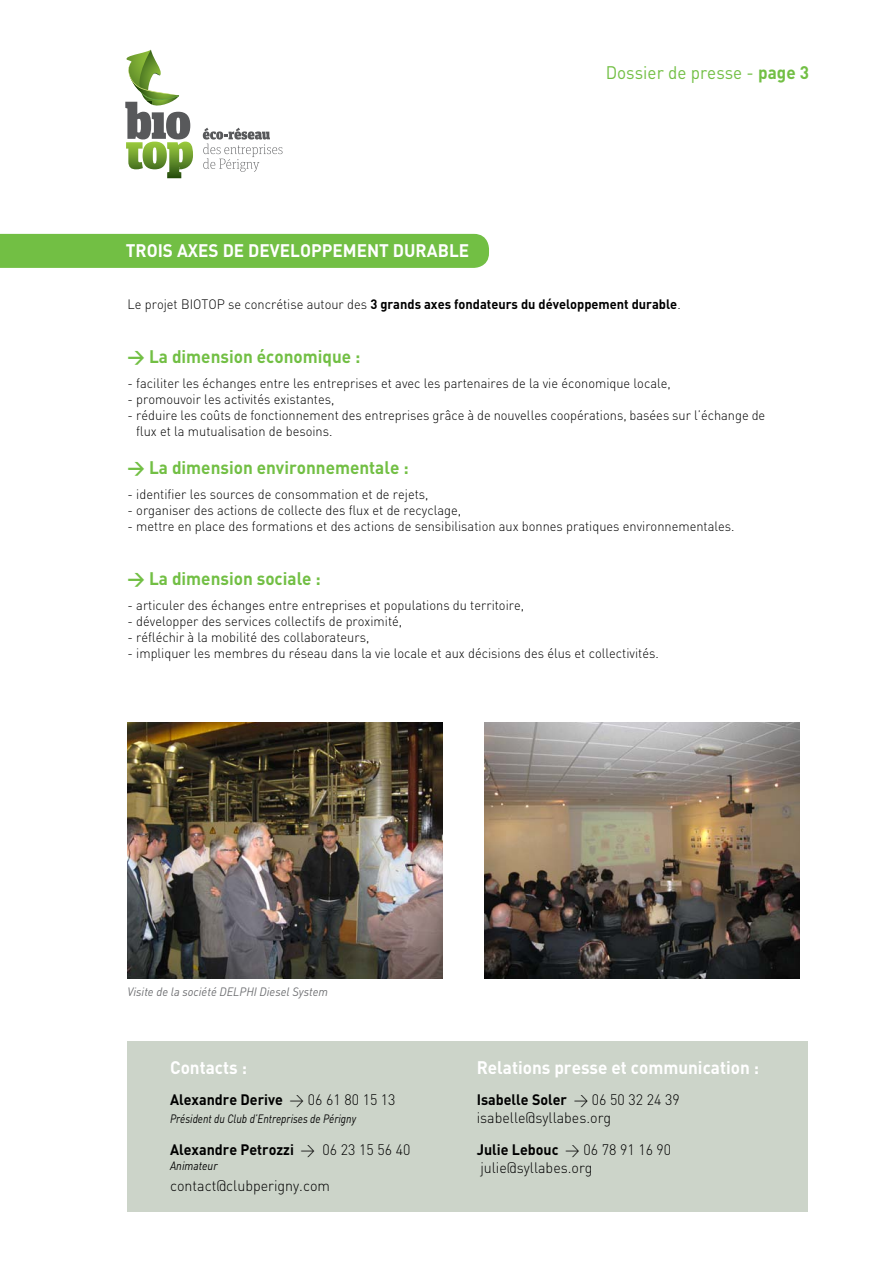
<style>
.page{position:relative;width:893px;height:1263px;background:#fff}
.page>*{position:absolute;margin:0;border:0;box-sizing:border-box;transform-origin:0 0}
.t1{font:700 18px "DINVAINS";color:#72bf44;scale:.95 1}
.t2{font:700 18px "DINVAINS";color:#fff;scale:.95 1}
.t3{font:18px "DINVAINS";color:#72bf44;scale:.95 1}
.t4{font:300 15px/18px "DINVAINS";color:#000;scale:.95 1}
.t5{font:700 15px "DINVAINS";color:#000;scale:.95 1}
.t6{font:300 13.5px/16.2px "DINVAINS";color:#000;scale:.95 1}
.t7{font:700 13.5px "DINVAINS";color:#000;scale:.95 1}
.t8{font:italic 12px "DINVAINS";color:#000;scale:.85 1}
.t9{font:italic 12px "DINVAINS";color:#6d6e71;scale:.95 1}
.t10{font:italic 12px "DINVAINS";color:#000;scale:.89 1}
.s1{font-weight:700}
.s2{font-weight:300}
</style>
<div class="page">
<div style="left:128px;top:1042px;width:680px;height:170px;background:#ccd4c9"></div>
<svg style="left:203px;top:128px;width:79px;height:44px"></svg>
<svg style="left:125px;top:50px;width:68px;height:128px"></svg>
<div style="left:0;top:234px;width:489px;height:34px;background:#72bf44"></div>
<img style="left:128px;top:723px;width:314px;height:255px">
<img style="left:485px;top:723px;width:314px;height:255px">
<h1 class="t2" style="left:126px;top:239px;width:363px">TROIS AXES DE DEVELOPPEMENT DURABLE</h1>
<h1 class="t3" style="left:606px;top:61px;width:215px">Dossier de presse - <span class="s1">page 3</span></h1>
<p class="t7" style="left:128px;top:295px;width:584px"><span class="s2">Le projet BIOTOP se concrétise autour des</span> 3 grands axes fondateurs du développement durable<span class="s2">.</span></p>
<h1 class="t1" style="left:128px;top:345px;width:247px">&gt; La dimension économique :</h1>
<p class="t6" style="left:128px;top:374px;width:573px">- faciliter les échanges entre les entreprises et avec les partenaires de la vie économique locale,</p>
<p class="t6" style="left:128px;top:391px;width:219px">- promouvoir les activités existantes,</p>
<p class="t6" style="left:136px;top:407px;width:664px;text-indent:-9px">- réduire les coûts de fonctionnement des entreprises grâce à de nouvelles coopérations, basées sur l’échange de flux et la mutualisation de besoins.</p>
<h1 class="t1" style="left:128px;top:456px;width:297px">&gt; La dimension environnementale :</h1>
<p class="t6" style="left:128px;top:486px;width:318px">- identifier les sources de consommation et de rejets,</p>
<p class="t6" style="left:128px;top:502px;width:353px">- organiser des actions de collecte des flux et de recyclage,</p>
<p class="t6" style="left:128px;top:518px;width:640px">- mettre en place des formations et des actions de sensibilisation aux bonnes pratiques environnementales.</p>
<h1 class="t1" style="left:128px;top:567px;width:205px">&gt; La dimension sociale :</h1>
<p class="t6" style="left:128px;top:597px;width:419px">- articuler des échanges entre entreprises et populations du territoire,</p>
<p class="t6" style="left:128px;top:613px;width:291px">- développer des services collectifs de proximité,</p>
<p class="t6" style="left:128px;top:629px;width:256px">- réfléchir à la mobilité des collaborateurs,</p>
<p class="t6" style="left:128px;top:645px;width:561px">- impliquer les membres du réseau dans la vie locale et aux décisions des élus et collectivités.</p>
<p class="t9" style="left:128px;top:984px;width:212px">Visite de la société DELPHI Diesel System</p>
<h1 class="t2" style="left:170px;top:1055px;width:82px">Contacts :</h1>
<p class="t5" style="left:170px;top:1089px;width:239px">Alexandre Derive <span class="s2">&gt; 06 61 80 15 13</span></p>
<p class="t8" style="left:170px;top:1111px;width:220px">Président du Club d’Entreprises de Périgny</p>
<p class="t5" style="left:170px;top:1140px;width:254px">Alexandre Petrozzi <span class="s2">&gt; 06 23 15 56 40</span></p>
<p class="t10" style="left:170px;top:1158px;width:55px">Animateur</p>
<p class="t4" style="left:170px;top:1177px;width:170px">contact@clubperigny.com</p>
<h1 class="t2" style="left:477px;top:1055px;width:299px">Relations presse et communication :</h1>
<p class="t4" style="left:477px;top:1090px;width:215px"><span class="s1">Isabelle Soler</span> &gt; 06 50 32 24 39 isabelle@syllabes.org</p>
<p class="t4" style="left:477px;top:1141px;width:206px"><span class="s1">Julie Lebouc</span> &gt; 06 78 91 16 90 julie@syllabes.org</p>
</div>
